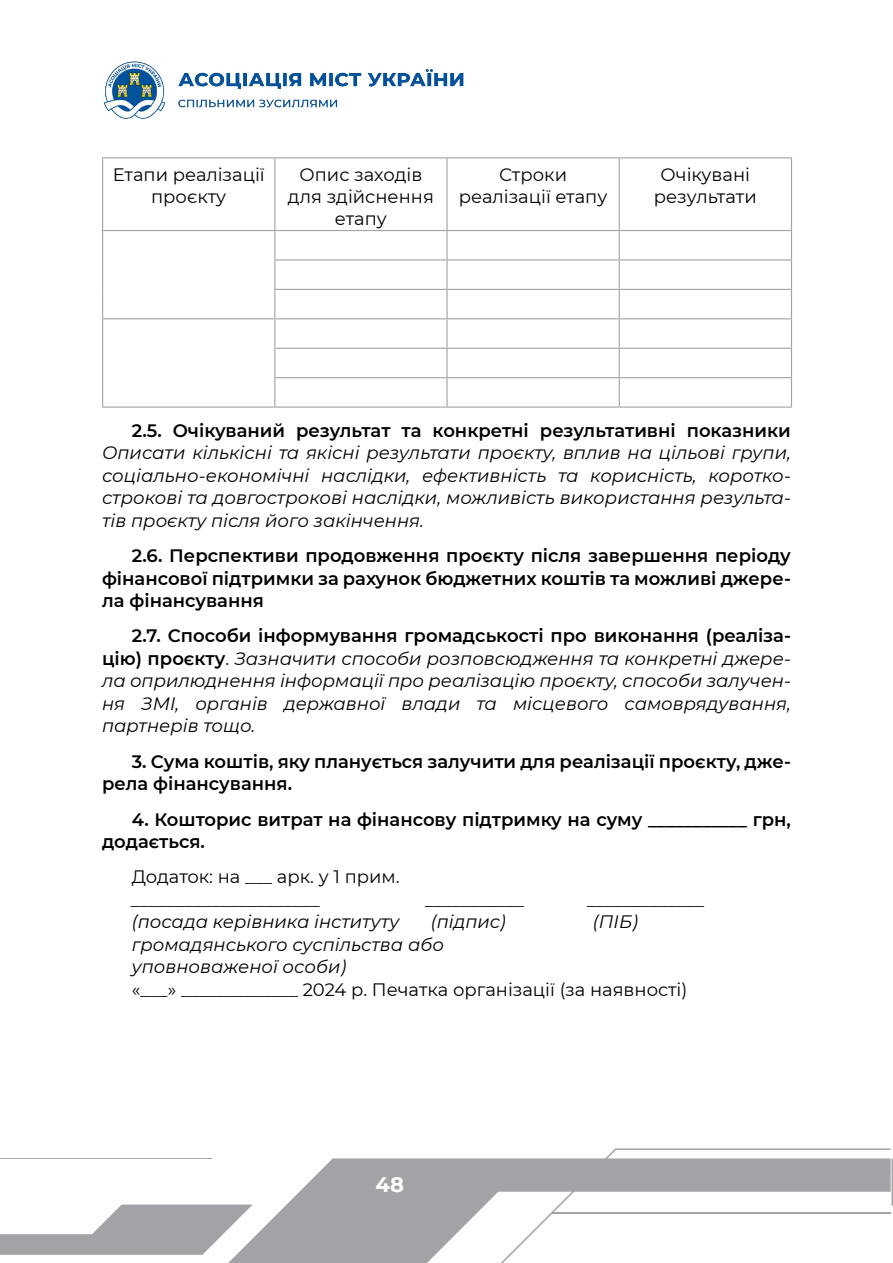
<style>
.page{position:relative;width:893px;height:1263px;background:#fff}
.page>*{position:absolute;margin:0;border:0;box-sizing:border-box;transform-origin:0 0}
.t1{font:700 21px "Montserrat";color:#fff}
.t2{font:italic 18px/22.5px "Montserrat";color:#000;text-align:justify}
.t3{font:600 18px/22.5px "Montserrat";color:#000}
.t4{font:18px/21.6px "Montserrat";color:#000;text-align:center}
.s1{font-weight:600;font-style:normal}
.s2{font-style:normal}
</style>
<div class="page">
<svg style="left:0;top:1148px;width:891px;height:115px"></svg>
<hr style="left:552px;top:1212px;width:339px;height:1px;background:#a1a3a6">
<hr style="left:0;top:1158px;width:212px;height:1px;background:#a1a3a6">
<svg style="left:891px;top:1158px;width:2px;height:48px"></svg>
<img style="left:103px;top:61px;width:361px;height:58px">
<hr style="left:102px;top:157px;width:173px;height:1px;background:#a1a3a6">
<hr style="left:102px;top:158px;width:1px;height:72px;background:#a1a3a6">
<hr style="left:275px;top:157px;width:172px;height:1px;background:#a1a3a6">
<hr style="left:274px;top:158px;width:1px;height:72px;background:#a1a3a6">
<hr style="left:447px;top:157px;width:172px;height:1px;background:#a1a3a6">
<hr style="left:446px;top:158px;width:2px;height:72px;background:#a1a3a6">
<hr style="left:619px;top:157px;width:173px;height:1px;background:#a1a3a6">
<hr style="left:619px;top:158px;width:1px;height:72px;background:#a1a3a6">
<hr style="left:791px;top:158px;width:1px;height:72px;background:#a1a3a6">
<hr style="left:102px;top:230px;width:173px;height:1px;background:#a1a3a6">
<hr style="left:275px;top:230px;width:172px;height:1px;background:#a1a3a6">
<hr style="left:447px;top:230px;width:172px;height:1px;background:#a1a3a6">
<hr style="left:446px;top:231px;width:2px;height:28px;background:#a1a3a6">
<hr style="left:619px;top:230px;width:173px;height:1px;background:#a1a3a6">
<hr style="left:274px;top:259px;width:173px;height:1px;background:#a1a3a6">
<hr style="left:447px;top:259px;width:172px;height:1px;background:#a1a3a6">
<hr style="left:446px;top:260px;width:2px;height:29px;background:#a1a3a6">
<hr style="left:619px;top:259px;width:173px;height:1px;background:#a1a3a6">
<hr style="left:274px;top:289px;width:173px;height:1px;background:#a1a3a6">
<hr style="left:447px;top:289px;width:172px;height:1px;background:#a1a3a6">
<hr style="left:446px;top:290px;width:2px;height:28px;background:#a1a3a6">
<hr style="left:619px;top:289px;width:173px;height:1px;background:#a1a3a6">
<hr style="left:102px;top:318px;width:173px;height:1px;background:#a1a3a6">
<svg style="left:102px;top:231px;width:1px;height:117px"></svg>
<hr style="left:275px;top:318px;width:172px;height:1px;background:#a1a3a6">
<hr style="left:447px;top:318px;width:172px;height:1px;background:#a1a3a6">
<hr style="left:446px;top:319px;width:2px;height:29px;background:#a1a3a6">
<hr style="left:619px;top:318px;width:173px;height:1px;background:#a1a3a6">
<hr style="left:102px;top:348px;width:1px;height:30px;background:#a1a3a6">
<hr style="left:274px;top:348px;width:173px;height:1px;background:#a1a3a6">
<hr style="left:447px;top:348px;width:172px;height:1px;background:#a1a3a6">
<hr style="left:446px;top:349px;width:2px;height:28px;background:#a1a3a6">
<hr style="left:619px;top:348px;width:173px;height:1px;background:#a1a3a6">
<svg style="left:102px;top:378px;width:1px;height:28px"></svg>
<hr style="left:274px;top:377px;width:173px;height:1px;background:#a1a3a6">
<svg style="left:274px;top:231px;width:1px;height:175px"></svg>
<hr style="left:447px;top:377px;width:172px;height:1px;background:#a1a3a6">
<hr style="left:446px;top:378px;width:2px;height:28px;background:#a1a3a6">
<hr style="left:619px;top:377px;width:173px;height:1px;background:#a1a3a6">
<svg style="left:619px;top:231px;width:1px;height:175px"></svg>
<svg style="left:791px;top:231px;width:1px;height:175px"></svg>
<hr style="left:102px;top:406px;width:173px;height:2px;background:#a1a3a6">
<hr style="left:275px;top:406px;width:172px;height:2px;background:#a1a3a6">
<hr style="left:447px;top:406px;width:172px;height:2px;background:#a1a3a6">
<hr style="left:619px;top:406px;width:173px;height:2px;background:#a1a3a6">
<p class="t4" style="left:113px;top:163px;width:154px">Етапи реалізації проєкту</p>
<p class="t4" style="left:288px;top:163px;width:147px">Опис заходів для здійснення етапу</p>
<p class="t4" style="left:459px;top:163px;width:150px">Строки реалізації етапу</p>
<p class="t4" style="left:654px;top:163px;width:104px">Очікувані результати</p>
<p class="t3" style="left:132px;top:418px;width:661px">2.5. Очікуваний результат та конкретні результативні показники</p>
<p class="t2" style="left:102px;top:441px;width:690px">Описати кількісні та якісні результати проєкту, вплив на цільові групи, соціально-економічні наслідки, ефективність та корисність, коротко&shy;строкові та довгострокові наслідки, можливість використання результа&shy;тів проєкту після його закінчення.</p>
<p class="t3" style="left:102px;top:544px;width:690px;text-align:justify;text-indent:30px">2.6. Перспективи продовження проєкту після завершення періоду фінансової підтримки за рахунок бюджетних коштів та можливі джере&shy;ла фінансування</p>
<p class="t2" style="left:102px;top:624px;width:690px;text-indent:30px"><span class="s1">2.7. Способи інформування громадськості про виконання (реаліза&shy;цію) проєкту</span><span class="s2">.</span> Зазначити способи розповсюдження та конкретні джере&shy;ла оприлюднення інформації про реалізацію проєкту, способи залучен&shy;ня ЗМІ, органів державної влади та місцевого самоврядування, партнерів тощо.</p>
<p class="t3" style="left:102px;top:749px;width:690px;text-indent:30px">3. Сума коштів, яку планується залучити для реалізації проєкту, дже&shy;рела фінансування.</p>
<p class="t3" style="left:102px;top:807px;width:690px;text-indent:30px">4. Кошторис витрат на фінансову підтримку на суму ___________ грн, додається.</p>
<p class="t4" style="left:132px;top:865px;width:269px">Додаток: на ___ арк. у 1 прим.</p>
<p class="t2" style="left:132px;top:887px;width:190px">_____________________</p>
<p class="t2" style="left:426px;top:887px;width:100px">___________</p>
<p class="t2" style="left:588px;top:887px;width:118px">_____________</p>
<p class="t2" style="left:132px;top:910px;width:269px">(посада керівника інституту</p>
<p class="t2" style="left:431px;top:910px;width:77px">(підпис)</p>
<p class="t2" style="left:593px;top:910px;width:47px">(ПІБ)</p>
<p class="t2" style="left:132px;top:932px;width:314px">громадянського суспільства або уповноваженої особи)</p>
<p class="t4" style="left:132px;top:978px;width:557px">«___» _____________ 2024 р. Печатка організації (за наявності)</p>
<p class="t1" style="left:376px;top:1170px;width:30px">48</p>
</div>
